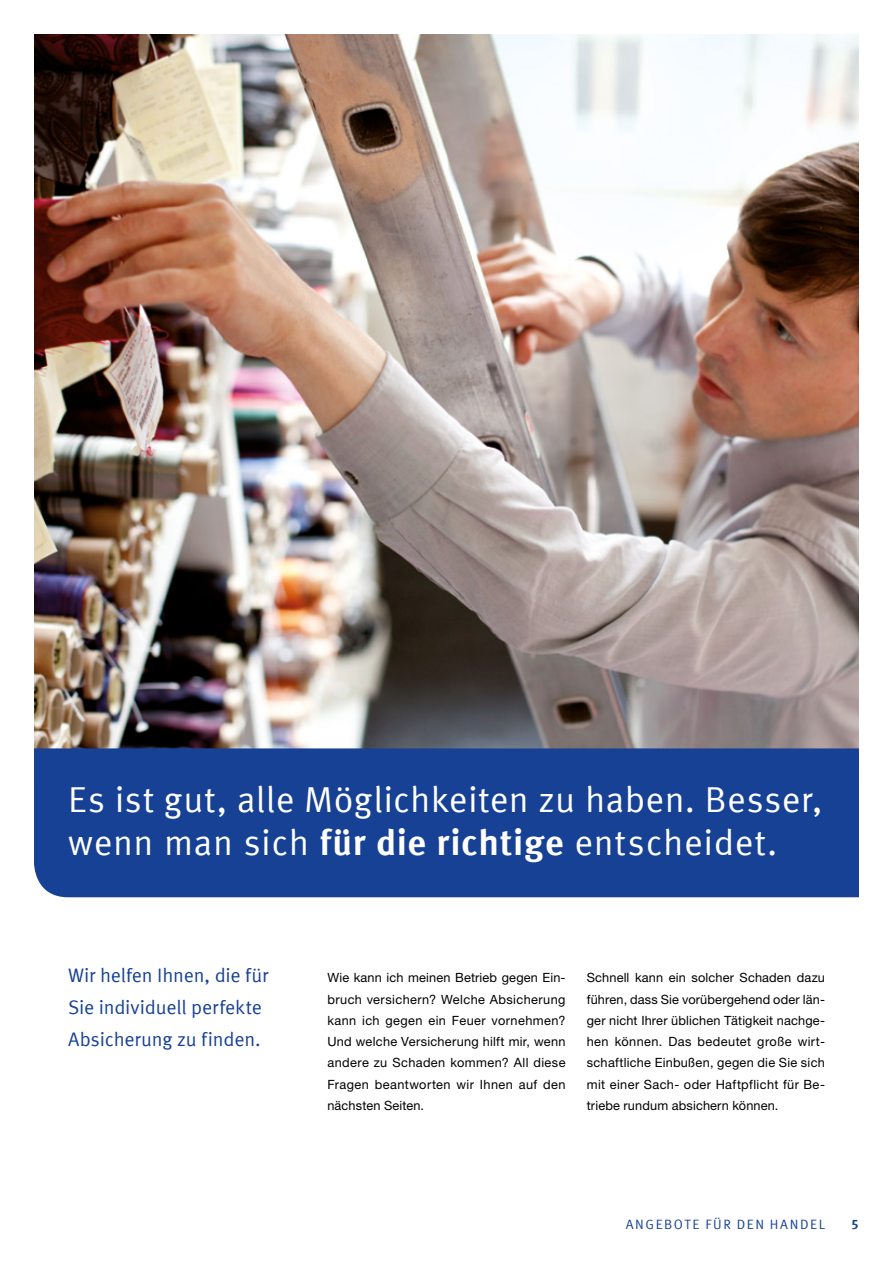
<style>
.page{position:relative;width:893px;height:1263px;background:#fff}
.page>*{position:absolute;margin:0;border:0;box-sizing:border-box;transform-origin:0 0}
.t1{font:36px/42.5px "Meta Offc Pro Norm";letter-spacing:.01em;color:#fff}
.t2{font:19.5px/32px "Meta Offc Pro Norm";letter-spacing:-.01em;color:#164194}
.t3{font:13.5px "Meta Offc Pro Norm";letter-spacing:.115em;color:#164194}
.t4{font:700 13.5px "Meta Offc Pro";color:#164194}
.t5{font:12.75px/21.3px "Helvetica Neue LTW1 G";letter-spacing:.025em;color:#000;text-align:justify}
.s1{font-family:"Meta Offc Pro";font-weight:700}
</style>
<div class="page">
<img style="left:34px;top:34px;width:825px;height:714px">
<div style="left:34px;top:748px;width:825px;height:149px;background:#164194"></div>
<h1 class="t1" style="left:68px;top:776px;width:756px">Es ist gut, alle Möglichkeiten zu haben. Besser, wenn man sich <span class="s1">für die richtige</span> entscheidet.</h1>
<h2 class="t2" style="left:68px;top:958px;width:202px">Wir helfen Ihnen, die für<br>Sie individuell perfekte<br>Absicherung zu finden.</h2>
<p class="t5" style="left:327px;top:967px;width:240px">Wie kann ich meinen Betrieb gegen Ein&shy;bruch versichern? Welche Absicherung kann ich gegen ein Feuer vornehmen?<br>Und welche Versicherung hilft mir, wenn andere zu Schaden kommen? All diese Fragen beantworten wir Ihnen auf den nächsten Seiten.</p>
<p class="t5" style="left:587px;top:967px;width:240px">Schnell kann ein solcher Schaden dazu führen, dass Sie vorübergehend oder län&shy;ger nicht Ihrer üblichen Tätigkeit nachge&shy;hen können. Das bedeutet große wirt&shy;schaftliche Einbußen, gegen die Sie sich mit einer Sach- oder Haftpflicht für Be&shy;triebe rundum absichern können.</p>
<p class="t3" style="left:626px;top:1214px;width:201px">ANGEBOTE FÜR DEN HANDEL</p>
<p class="t4" style="left:851px;top:1214px;width:9px">5</p>
</div>
